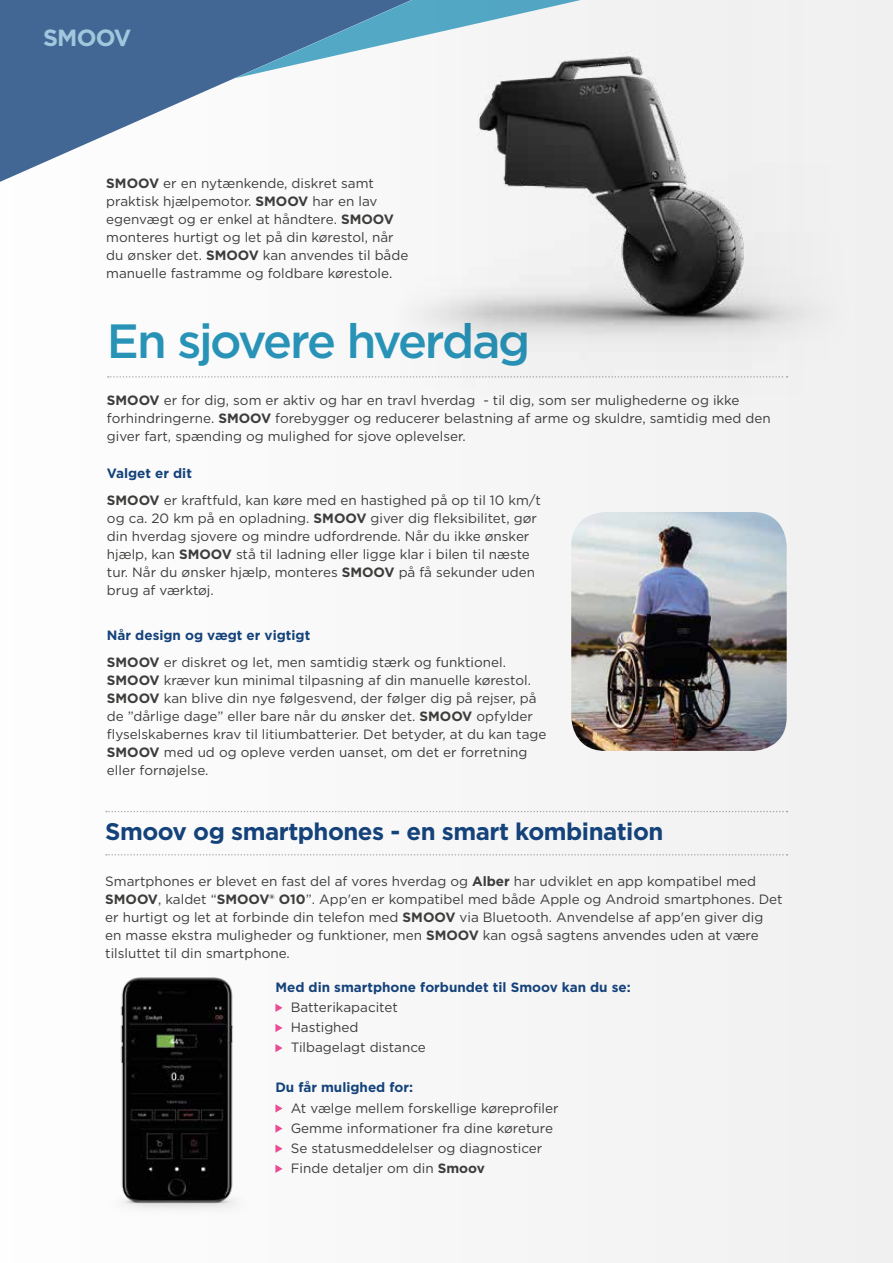
<style>
.page{position:relative;width:893px;height:1263px;background:#fff}
.page>*{position:absolute;margin:0;border:0;box-sizing:border-box;transform-origin:0 0}
.t1{font:500 48px "Gotham";letter-spacing:-.05em;color:#2993b7}
.t2{font:700 24px "Gotham";letter-spacing:-.02em;color:#14427a}
.t3{font:700 23.4px "Gotham";letter-spacing:-.04em;color:#a0c7dd}
.t4{font:13.5px/18px "Gotham";color:#3c3c3b}
.t5{font:700 13.5px "Gotham";color:#14427a}
.s1{font-weight:700}
.s2{font-weight:700;color:#14427a}
</style>
<div class="page">
<div style="left:105px;top:376px;width:788px;height:887px;background:#f6f6f6"></div>
<svg style="left:0;top:78px;width:236px;height:104px"></svg>
<svg style="left:0;top:0;width:374px;height:78px;background:#51769f"></svg>
<svg style="left:108px;top:376px;width:266px;height:2px"></svg>
<svg style="left:106px;top:854px;width:682px;height:1px"></svg>
<img style="left:571px;top:512px;width:216px;height:239px">
<svg style="left:106px;top:811px;width:682px;height:1px"></svg>
<img style="left:374px;top:0;width:519px;height:395px">
<img style="left:105px;top:964px;width:157px;height:254px">
<svg style="left:275px;top:1004px;width:8px;height:8px"></svg>
<svg style="left:275px;top:1024px;width:8px;height:8px"></svg>
<svg style="left:275px;top:1044px;width:8px;height:8px"></svg>
<svg style="left:275px;top:1104px;width:8px;height:8px"></svg>
<svg style="left:275px;top:1124px;width:8px;height:9px"></svg>
<svg style="left:275px;top:1144px;width:8px;height:9px"></svg>
<svg style="left:275px;top:1165px;width:8px;height:8px"></svg>
<h3 class="t3" style="left:43px;top:23px;width:90px">SMOOV</h3>
<p class="t4" style="left:106px;top:174px;width:304px"><span class="s1">SMOOV</span> er en nytænkende, diskret samt praktisk hjælpemotor. <span class="s1">SMOOV</span> har en lav egenvægt og er enkel at håndtere. <span class="s1">SMOOV </span>monteres hurtigt og let på din kørestol, når du ønsker det. <span class="s1">SMOOV</span> kan anvendes til både manuelle fastramme og foldbare kørestole.</p>
<h1 class="t1" style="left:107px;top:310px;width:425px">En sjovere hverdag</h1>
<p class="t4" style="left:107px;top:391px;width:665px"><span class="s1">SMOOV</span> er for dig, som er aktiv og har en travl hverdag - til dig, som ser mulighederne og ikke forhindringerne. <span class="s1">SMOOV</span> forebygger og reducerer belastning af arme og skuldre, samtidig med den giver fart, spænding og mulighed for sjove oplevelser.</p>
<p class="t4" style="left:107px;top:459px;width:436px;line-height:27px"><span class="s2">Valget er dit<br></span><span class="s1">SMOOV</span> er kraftfuld, kan køre med en hastighed på op til 10 km/t</p>
<p class="t4" style="left:107px;top:509px;width:431px">og ca. 20 km på en opladning. <span class="s1">SMOOV</span> giver dig fleksibilitet, gør din hverdag sjovere og mindre udfordrende. Når du ikke ønsker hjælp, kan <span class="s1">SMOOV</span> stå til ladning eller ligge klar i bilen til næste tur. Når du ønsker hjælp, monteres <span class="s1">SMOOV</span> på få sekunder uden brug af værktøj.</p>
<p class="t4" style="left:107px;top:621px;width:401px;line-height:27px"><span class="s2">Når design og vægt er vigtigt<br></span><span class="s1">SMOOV</span> er diskret og let, men samtidig stærk og funktionel.</p>
<p class="t4" style="left:107px;top:671px;width:441px"><span class="s1">SMOOV</span> kræver kun minimal tilpasning af din manuelle kørestol.<br><span class="s1">SMOOV</span> kan blive din nye følgesvend, der følger dig på rejser, på de ”dårlige dage” eller bare når du ønsker det. <span class="s1">SMOOV</span> opfylder flyselskabernes krav til litiumbatterier. Det betyder, at du kan tage <span class="s1">SMOOV</span> med ud og opleve verden uanset, om det er forretning eller fornøjelse.</p>
<h2 class="t2" style="left:105px;top:816px;width:560px">Smoov og smartphones - en smart kombination</h2>
<p class="t4" style="left:105px;top:872px;width:679px">Smartphones er blevet en fast del af vores hverdag og <span class="s1">Alber</span> har udviklet en app kompatibel med <span class="s1">SMOOV</span>, kaldet “<span class="s1">SMOOV® O10</span>”. App'en er kompatibel med både Apple og Android smartphones. Det er hurtigt og let at forbinde din telefon med <span class="s1">SMOOV</span> via Bluetooth. Anvendelse af app'en giver dig en masse ekstra muligheder og funktioner, men <span class="s1">SMOOV</span> kan også sagtens anvendes uden at være tilsluttet til din smartphone.</p>
<p class="t5" style="left:275px;top:978px;width:357px">Med din smartphone forbundet til Smoov kan du se:</p>
<p class="t4" style="left:291px;top:997px;width:137px;line-height:20.1px">Batterikapacitet<br>Hastighed<br>Tilbagelagt distance</p>
<p class="t5" style="left:275px;top:1079px;width:139px">Du får mulighed for:</p>
<p class="t4" style="left:291px;top:1097px;width:269px;line-height:20.1px">At vælge mellem forskellige køreprofiler Gemme informationer fra dine køreture Se statusmeddelelser og diagnosticer Finde detaljer om din <span class="s1">Smoov</span></p>
</div>
